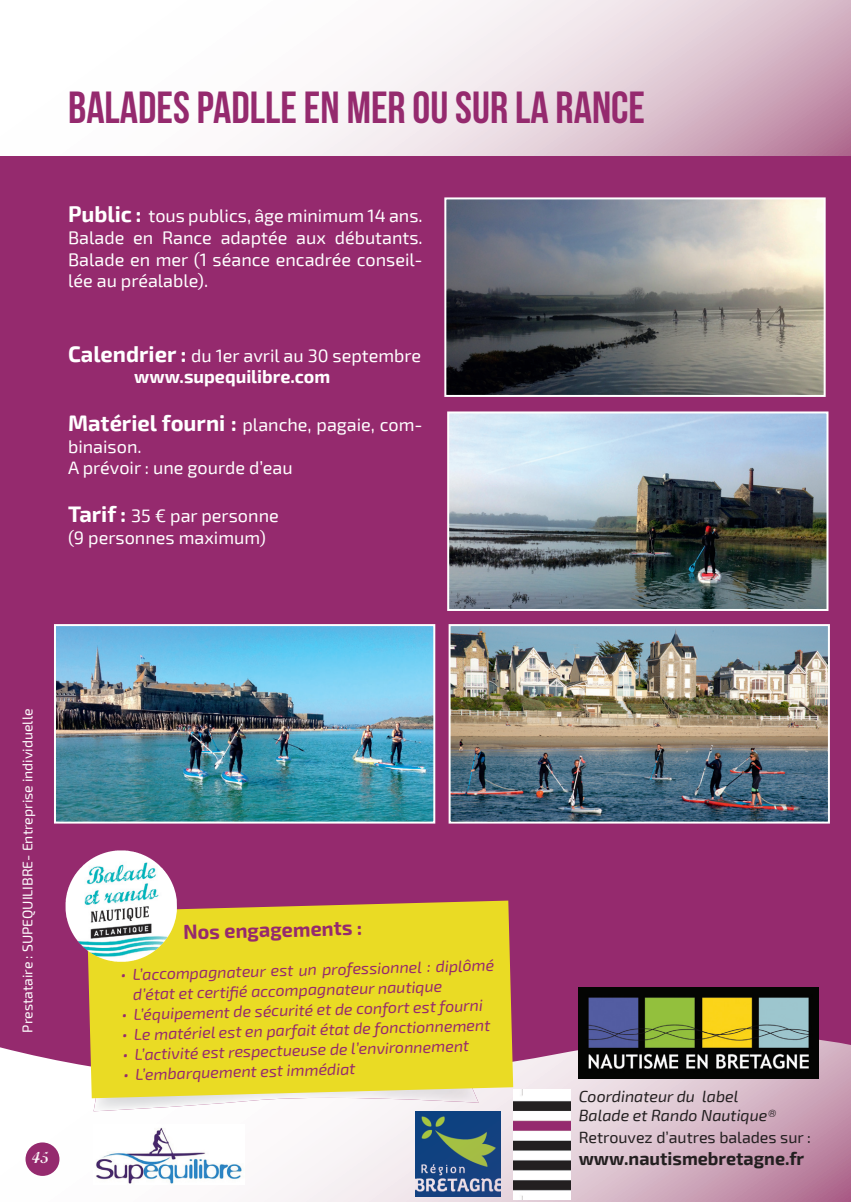
<style>
.page{position:relative;width:851px;height:1202px;background:#fff}
.page>*{position:absolute;margin:0;border:0;box-sizing:border-box;transform-origin:0 0}
.t1{font:45px "Bebas Neue";color:#952a6e}
.t2{font:700 20px "Exo 2";color:#952a6e}
.t3{font:18px/21.6px "Exo 2";color:#fff}
.t4{font:700 18px "Exo 2";color:#231f20}
.t5{font:italic 16px/20.4px "Exo 2";color:#952a6e}
.t6{font:italic 16px/19.2px "Exo 2";color:#231f20}
.t7{font:16px "Exo 2";color:#231f20}
.t8{font:16px "Marcelle Script";color:#fff}
.t9{font:14px "Exo 2";color:#fff}
.s1{font-weight:700;font-size:22px}
.s2{font-weight:700}
</style>
<div class="page">
<div style="left:0;top:0;width:850px;height:1202px;background:#952a6e"></div>
<svg style="left:0;top:0;width:850px;height:155px;background:#eee2e8"></svg>
<svg style="left:0;top:1035px;width:850px;height:167px;background:#e1cad7"></svg>
<img style="left:415px;top:1111px;width:85px;height:85px">
<img style="left:447px;top:200px;width:375px;height:194px">
<div style="left:444px;top:197px;width:381px;height:200px;border:2px solid #fff"></div>
<img style="left:450px;top:414px;width:375px;height:194px">
<div style="left:447px;top:411px;width:381px;height:200px;border:2px solid #fff"></div>
<img style="left:94px;top:1098px;width:384px;height:13px">
<img style="left:513px;top:1089px;width:57px;height:110px">
<svg style="left:87px;top:901px;width:426px;height:197px;background:#e6d732"></svg>
<img style="left:578px;top:987px;width:240px;height:91px">
<img style="left:66px;top:850px;width:51px;height:106px">
<img style="left:451px;top:627px;width:375px;height:194px">
<div style="left:448px;top:624px;width:381px;height:200px;border:2px solid #fff"></div>
<div style="left:26px;top:1142px;width:33px;height:34px;background:#952a6e;border-radius:50%"></div>
<img style="left:57px;top:627px;width:375px;height:194px">
<div style="left:54px;top:624px;width:381px;height:200px;border:2px solid #fff"></div>
<img style="left:94px;top:1125px;width:150px;height:59px">
<h1 class="t1" style="left:68px;top:83px;width:578px">BALADES PADLLE EN MER OU SUR LA RANCE</h1>
<p class="t3" style="left:68px;top:206px;width:356px;text-align:justify"><span class="s1">Public :</span> tous publics, âge minimum 14 ans.<br>Balade en Rance adaptée aux débutants.<br>Balade en mer (1 séance encadrée conseil&shy;lée au préalable).</p>
<p class="t3" style="left:134px;top:345px;width:288px;text-indent:-66px"><span class="s1">Calendrier :</span> du 1er avril au 30 septembre <span class="s2">www.supequilibre.com</span></p>
<p class="t3" style="left:68px;top:414px;width:356px"><span class="s1">Matériel fourni :</span> planche, pagaie, com&shy;binaison.<br>A prévoir : une gourde d’eau</p>
<p class="t3" style="left:68px;top:506px;width:212px"><span class="s1">Tarif :</span> 35 € par personne (9 personnes maximum)</p>
<p class="t9" style="left:19px;top:1033px;width:325px;rotate:-90deg">Prestataire : SUPEQUILIBRE- Entreprise individuelle</p>
<p class="t2" style="left:183px;top:921px;width:180px;rotate:-2deg">Nos engagements :</p>
<p class="t5" style="left:133px;top:963px;width:363px;text-indent:-12px;rotate:-1deg">• L’accompagnateur est un professionnel : diplômé d’état et certifi é accompagnateur nautique</p>
<p class="t5" style="left:121px;top:1003px;width:363px;rotate:-1deg">• L’équipement de sécurité et de confort est fourni</p>
<p class="t5" style="left:122px;top:1023px;width:370px;rotate:-1deg">• Le matériel est en parfait état de fonctionnement</p>
<p class="t5" style="left:122px;top:1043px;width:348px;rotate:-1deg">• L’activité est respectueuse de l’environnement</p>
<p class="t5" style="left:123px;top:1064px;width:234px;rotate:-1deg">• L’embarquement est immédiat</p>
<p class="t6" style="left:578px;top:1087px;width:199px">Coordinateur du label<br>Balade et Rando Nautique®</p>
<p class="t7" style="left:578px;top:1128px;width:234px">Retrouvez d’autres balades sur :</p>
<p class="t8" style="left:32px;top:1146px;width:18px">45</p>
<p class="t4" style="left:578px;top:1148px;width:227px">www.nautismebretagne.fr</p>
</div>
